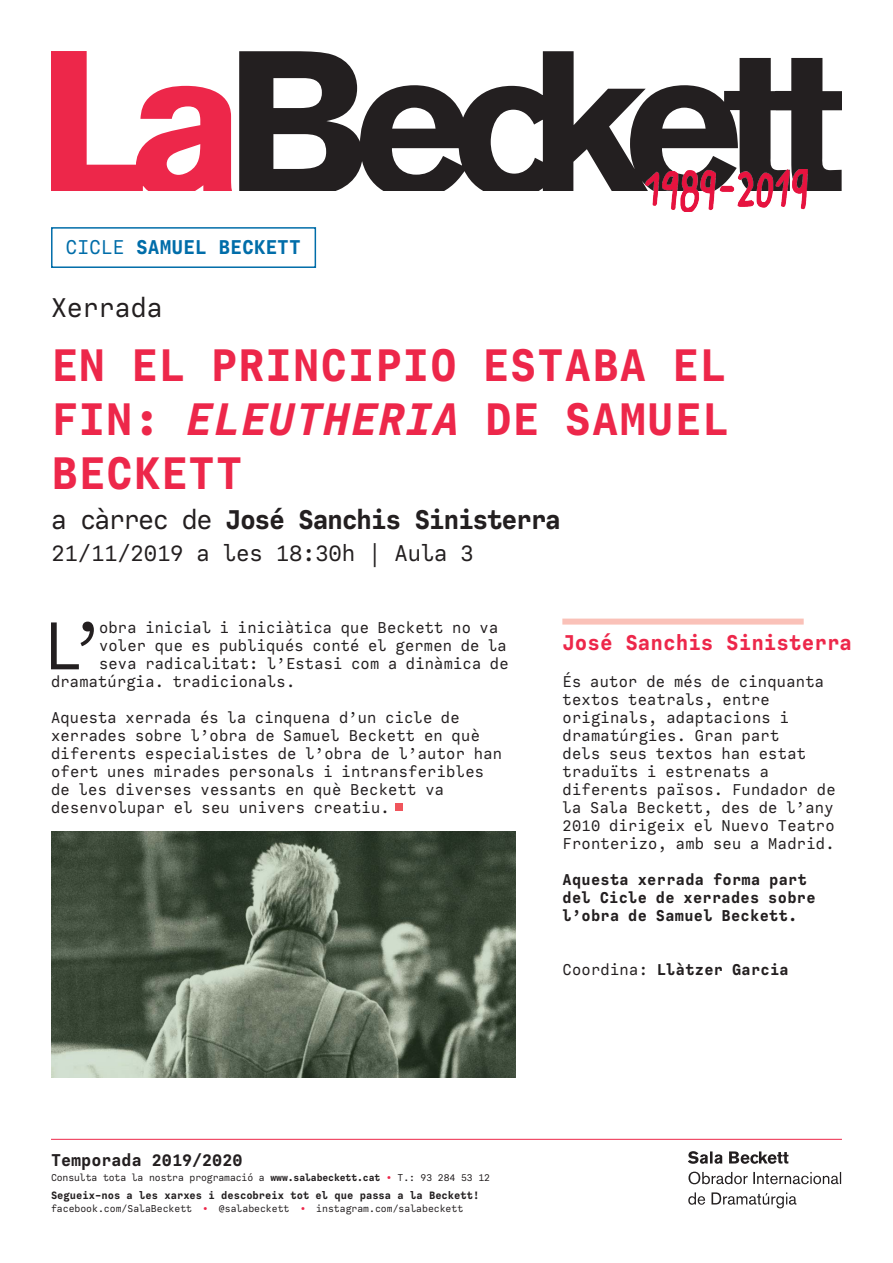
<style>
.page{position:relative;width:893px;height:1263px;background:#fff}
.page>*{position:absolute;margin:0;border:0;box-sizing:border-box;transform-origin:0 0}
.t1{font:71.1px "Calling Code";color:#231f20}
.t2{font:700 48px/54px "Calling Code";letter-spacing:.01em;color:#ed274a;text-align:justify}
.t3{font:700 28.5px "Calling Code";letter-spacing:-.05em;color:#231f20}
.t4{font:28.5px "Calling Code";color:#231f20}
.t5{font:24px "Calling Code";letter-spacing:-.01em;color:#231f20}
.t6{font:700 22.5px "Calling Code";color:#ed274a}
.t7{font:700 21px "Calling Code";color:#006da9}
.t8{font:700 18px "Calling Code";color:#231f20}
.t9{font:16.5px/18px "Calling Code";letter-spacing:.015em;color:#231f20}
.t10{font:700 16.5px/18px "Calling Code";letter-spacing:.015em;color:#231f20}
.t11{font:700 11.25px "Calling Code";color:#231f20}
.t12{font:10.5px "Calling Code";color:#231f20}
.s1{font-weight:400}
.s2{font-style:italic}
.s3{font-weight:700}
.s4{color:#ed274a}
</style>
<div class="page">
<div style="left:562px;top:619px;width:242px;height:6px;background:#fac1b8"></div>
<hr style="left:51px;top:1139px;width:791px;height:1px;background:#ed274a">
<svg style="left:239px;top:51px;width:603px;height:140px;fill:#231f20"></svg>
<svg style="left:51px;top:51px;width:181px;height:140px"></svg>
<svg style="left:688px;top:1192px;width:108px;height:16px"></svg>
<svg style="left:688px;top:1171px;width:153px;height:13px"></svg>
<svg style="left:688px;top:1151px;width:100px;height:13px"></svg>
<img style="left:645px;top:170px;width:163px;height:41px">
<div style="left:395px;top:803px;width:8px;height:8px;background:#f0555c"></div>
<div style="left:51px;top:227px;width:265px;height:41px;border:2px solid #006da9"></div>
<img style="left:51px;top:831px;width:464px;height:246px">
<p class="t7" style="left:66px;top:234px;width:237px"><span class="s1">CICLE</span> SAMUEL BECKETT</p>
<p class="t4" style="left:51px;top:290px;width:113px">Xerrada</p>
<p class="t2" style="left:51px;top:339px;width:679px">EN EL PRINCIPIO ESTABA EL FIN: <span class="s2">ELEUTHERIA</span> DE SAMUEL BECKETT</p>
<p class="t3" style="left:51px;top:501px;width:512px"><span class="s1">a càrrec de</span> José Sanchis Sinisterra</p>
<p class="t5" style="left:51px;top:538px;width:424px">21/11/2019 a les 18:30h | Aula 3</p>
<p class="t1" style="left:43px;top:602px;width:67px">L’</p>
<p class="t9" style="left:99px;top:619px;width:401px">obra inicial i iniciàtica que Beckett no va</p>
<p class="t9" style="left:99px;top:637px;width:409px">voler que es publiqués conté el germen de la</p>
<p class="t9" style="left:99px;top:655px;width:411px">seva radicalitat: l’Estasi com a dinàmica de</p>
<p class="t9" style="left:51px;top:673px;width:246px">dramatúrgia. tradicionals.</p>
<p class="t9" style="left:51px;top:709px;width:453px">Aquesta xerrada és la cinquena d’un cicle de xerrades sobre l’obra de Samuel Beckett en què diferents especialistes de l’obra de l’autor han ofert unes mirades personals i intransferibles de les diverses vessants en què Beckett va desenvolupar el seu univers creatiu.</p>
<p class="t6" style="left:562px;top:629px;width:291px">José Sanchis Sinisterra</p>
<p class="t9" style="left:562px;top:673px;width:275px">És autor de més de cinquanta textos teatrals, entre originals, adaptacions i dramatúrgies. Gran part<br>dels seus textos han estat traduïts i estrenats a diferents països. Fundador de la Sala Beckett, des de l’any<br>2010 dirigeix el Nuevo Teatro<br>Fronterizo, amb seu a Madrid.</p>
<p class="t10" style="left:562px;top:871px;width:255px">Aquesta xerrada forma part del Cicle de xerrades sobre l’obra de Samuel Beckett.</p>
<p class="t10" style="left:562px;top:961px;width:228px"><span class="s1">Coordina:</span> Llàtzer Garcia</p>
<p class="t8" style="left:51px;top:1148px;width:193px">Temporada 2019/2020</p>
<p class="t12" style="left:51px;top:1171px;width:441px">Consulta tota la nostra programació a <span class="s3">www.salabeckett.cat</span> <span class="s4">•</span> T.: 93 284 53 12</p>
<p class="t11" style="left:51px;top:1188px;width:430px">Segueix-nos a les xarxes i descobreix tot el que passa a la Beckett!</p>
<p class="t12" style="left:51px;top:1201px;width:414px">facebook.com/SalaBeckett <span class="s4">•</span> @salabeckett <span class="s4">•</span> instagram.com/salabeckett</p>
</div>
